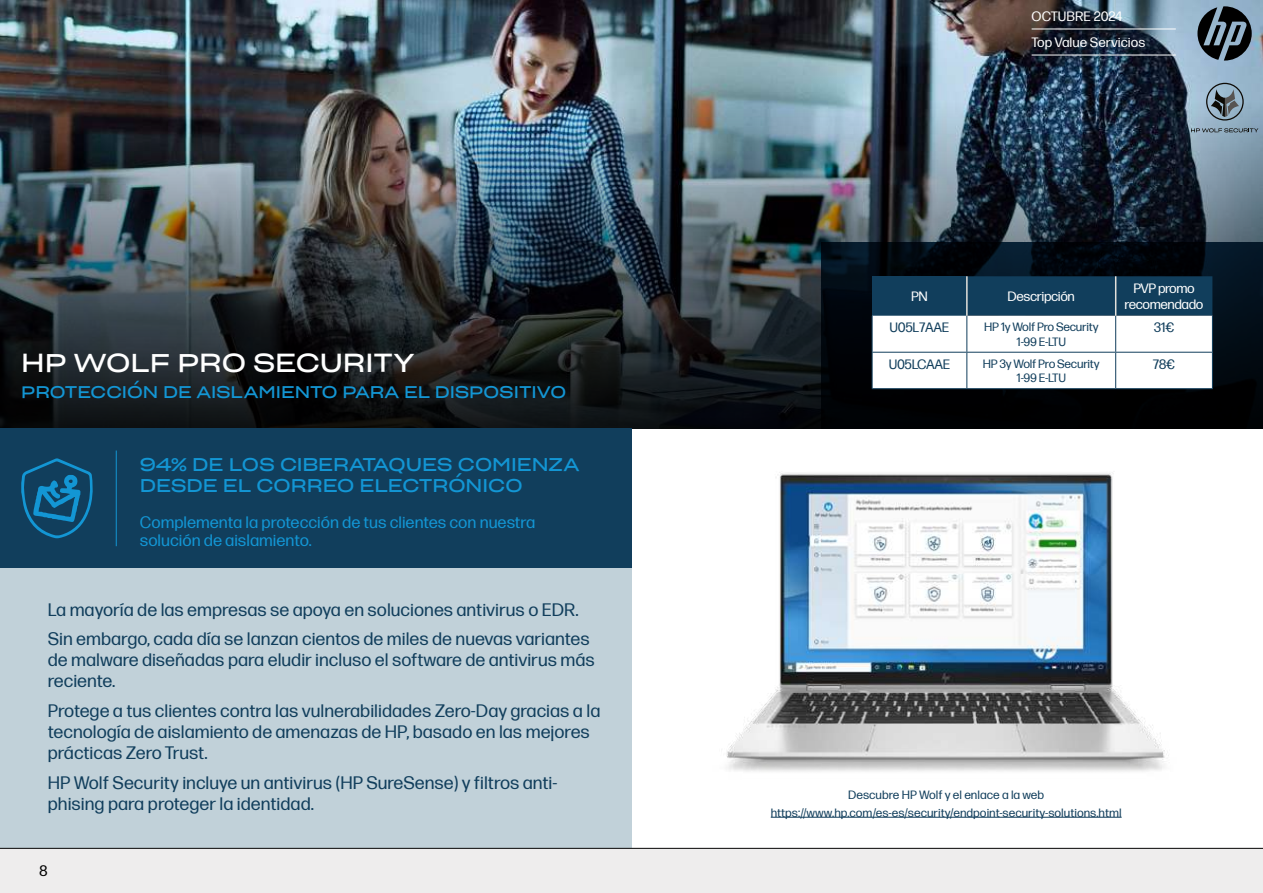
<style>
.page{position:relative;width:1263px;height:893px;background:#fff}
.page>*{position:absolute;margin:0;border:0;box-sizing:border-box;transform-origin:0 0}
.t1{font:25.5px "Sharp Grotesk Book 25";color:#fff}
.t2{font:18px/21px "Forma DJR Micro";color:#113e5c}
.t3{font:18px/21px "Sharp Grotesk Book 25";color:#1396d4}
.t4{font:16.5px/18px "Forma DJR Micro";color:#1396d4}
.t5{font:16.5px "Sharp Grotesk Book 25";color:#1396d4}
.t6{font:15px "Forma DJR Micro";color:#000}
.t7{font:13.5px/16.2px "Forma DJR Micro";letter-spacing:-.03em;color:#fff;text-align:center}
.t8{font:13.5px/26.1px "Forma DJR Micro";color:#fff}
.t9{font:13.5px "Forma DJR Micro";letter-spacing:-.02em;color:#113e5c}
.t10{font:12px/18px "Forma DJR Micro";color:#113e5c;text-align:center}
.t11{font:12px/14.4px "Forma DJR Micro";letter-spacing:-.02em;color:#113e5c;text-align:center}
</style>
<div class="page">
<img style="left:0;top:0;width:1263px;height:62px">
<img style="left:0;top:62px;width:1263px;height:366px">
<div style="left:0;top:568px;width:631px;height:280px;background:#c1d1d9"></div>
<div style="left:0;top:428px;width:631px;height:140px;background:#113e5c"></div>
<hr style="left:771px;top:817px;width:350px;height:1px;background:#113e5c">
<svg style="left:21px;top:458px;width:72px;height:80px"></svg>
<hr style="left:116px;top:450px;width:1px;height:96px;background:#1396d4">
<svg style="left:1197px;top:6px;width:55px;height:55px;background:#495863"></svg>
<hr style="left:1031px;top:29px;width:145px;height:1px;background:#fff">
<hr style="left:1031px;top:55px;width:145px;height:1px;background:#fff">
<svg style="left:1191px;top:128px;width:67px;height:4px"></svg>
<svg style="left:1206px;top:83px;width:38px;height:38px"></svg>
<svg style="left:821px;top:242px;width:442px;height:186px;background:#01060c"></svg>
<svg style="left:872px;top:276px;width:340px;height:112px"></svg>
<hr style="left:872px;top:316px;width:1px;height:36px;background:#113e5c">
<hr style="left:966px;top:316px;width:1px;height:36px;background:#113e5c">
<hr style="left:1115px;top:316px;width:1px;height:36px;background:#113e5c">
<hr style="left:1212px;top:316px;width:1px;height:36px;background:#113e5c">
<hr style="left:872px;top:352px;width:95px;height:1px;background:#113e5c">
<hr style="left:872px;top:353px;width:1px;height:35px;background:#113e5c">
<hr style="left:967px;top:352px;width:149px;height:1px;background:#113e5c">
<hr style="left:966px;top:353px;width:1px;height:35px;background:#113e5c">
<hr style="left:1116px;top:352px;width:97px;height:1px;background:#113e5c">
<hr style="left:1115px;top:353px;width:1px;height:35px;background:#113e5c">
<hr style="left:1212px;top:353px;width:1px;height:35px;background:#113e5c">
<hr style="left:872px;top:388px;width:95px;height:1px;background:#113e5c">
<hr style="left:967px;top:388px;width:149px;height:1px;background:#113e5c">
<hr style="left:1116px;top:388px;width:97px;height:1px;background:#113e5c">
<hr style="left:966px;top:276px;width:2px;height:40px;background:#e3e1dc">
<hr style="left:1115px;top:276px;width:1px;height:40px;background:#e3e1dc">
<img style="left:726px;top:472px;width:443px;height:300px">
<div style="left:0;top:849px;width:1263px;height:44px;background:#eeeded"></div>
<hr style="left:0;top:848px;width:1263px;height:1px;background:#000">
<h1 class="t1" style="left:21px;top:340px;width:395px">HP WOLF PRO SECURITY</h1>
<p class="t5" style="left:21px;top:378px;width:546px">PROTECCIÓN DE AISLAMIENTO PARA EL DISPOSITIVO</p>
<p class="t3" style="left:140px;top:452px;width:441px">94% DE LOS CIBERATAQUES COMIENZA<br>DESDE EL CORREO ELECTRÓNICO</p>
<p class="t4" style="left:140px;top:512px;width:397px">Complementa la protección de tus clientes con nuestra solución de aislamiento.</p>
<p class="t2" style="left:48px;top:594px;width:543px;line-height:29.5px">La mayoría de las empresas se apoya en soluciones antivirus o EDR.<br>Sin embargo, cada día se lanzan cientos de miles de nuevas variantes</p>
<p class="t2" style="left:48px;top:648px;width:548px">de malware diseñadas para eludir incluso el software de antivirus más reciente.</p>
<p class="t2" style="left:48px;top:699px;width:554px">Protege a tus clientes contra las vulnerabilidades Zero-Day gracias a la tecnología de aislamiento de amenazas de HP, basado en las mejores prácticas Zero Trust.</p>
<p class="t2" style="left:48px;top:770px;width:511px">HP Wolf Security incluye un antivirus (HP SureSense) y filtros anti&shy;phising para proteger la identidad.</p>
<p class="t6" style="left:39px;top:860px;width:10px">8</p>
<p class="t8" style="left:1031px;top:2px;width:115px">OCTUBRE 2024<br>Top Value Servicios</p>
<p class="t7" style="left:911px;top:287px;width:18px">PN</p>
<p class="t7" style="left:1007px;top:287px;width:69px">Descripción</p>
<p class="t7" style="left:1124px;top:279px;width:80px">PVP promo recomendado</p>
<p class="t9" style="left:889px;top:318px;width:61px">U05L7AAE</p>
<p class="t11" style="left:984px;top:319px;width:116px">HP 1y Wolf Pro Security<br>1-99 E-LTU</p>
<p class="t9" style="left:1154px;top:318px;width:22px">31€</p>
<p class="t9" style="left:889px;top:354px;width:63px">U05LCAAE</p>
<p class="t11" style="left:983px;top:355px;width:118px">HP 3y Wolf Pro Security<br>1-99 E-LTU</p>
<p class="t9" style="left:1153px;top:354px;width:24px">78€</p>
<p class="t10" style="left:771px;top:785px;width:352px">Descubre HP Wolf y el enlace a la web https://www.hp.com/es-es/security/endpoint-security-solutions.html</p>
</div>
